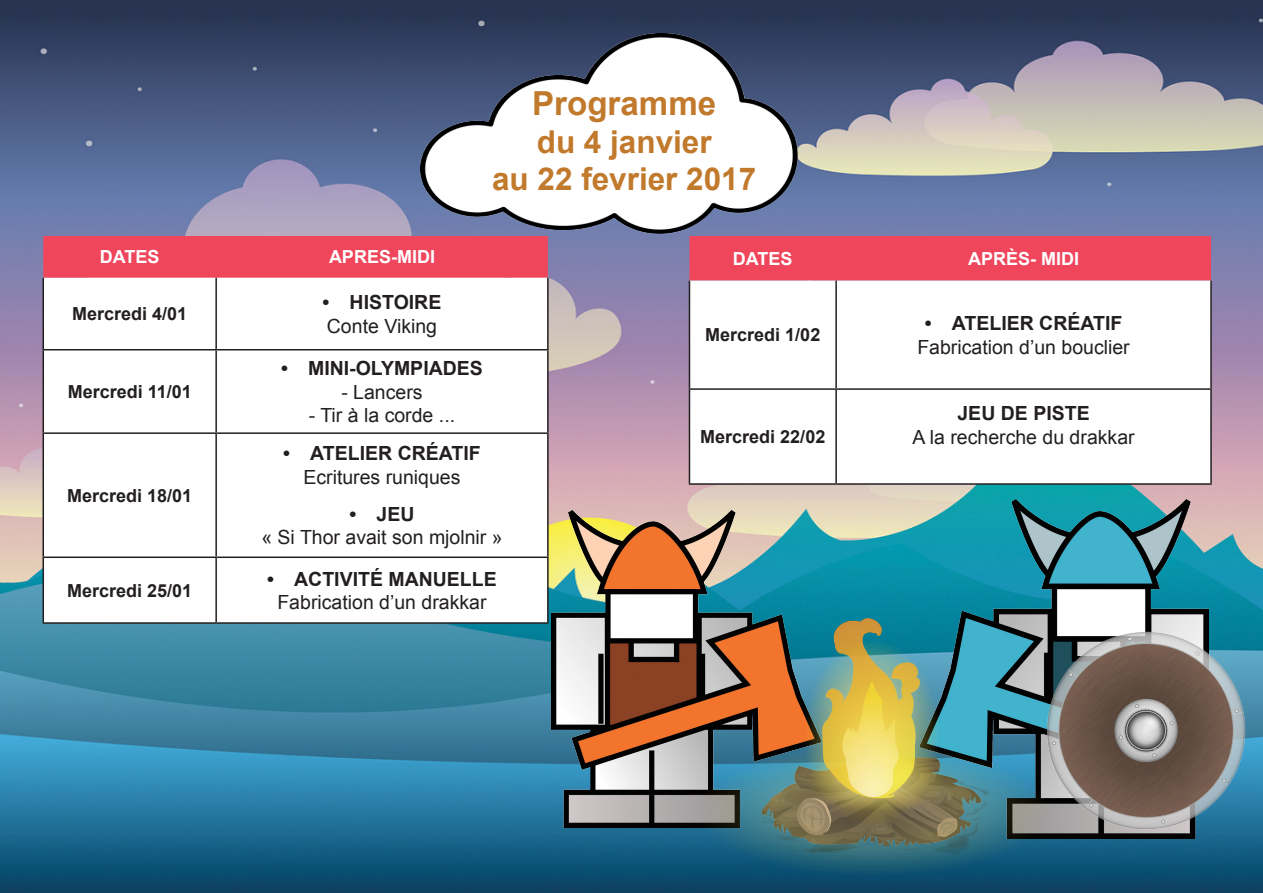
<style>
.page{position:relative;width:1263px;height:893px;background:#fff}
.page>*{position:absolute;margin:0;border:0;box-sizing:border-box;transform-origin:0 0}
.t1{font:700 33.15px "Arial";color:#c1792b}
.t2{font:700 31.5px/37.8px "Arial";color:#c1792b;text-align:center}
.t3{font:19.5px "Arial";color:#231f20}
.t4{font:700 19.5px "Arial";color:#231f20}
.t5{font:700 18px "Arial";color:#231f20}
.t6{font:700 18px "Arial";color:#fff}
</style>
<div class="page">
<img style="left:0;top:0;width:1263px;height:893px">
<div style="left:43px;top:236px;width:505px;height:42px;background:#ef465c"></div>
<svg style="left:44px;top:278px;width:503px;height:344px"></svg>
<hr style="left:43px;top:278px;width:1px;height:71px;background:#231f20">
<hr style="left:215px;top:278px;width:2px;height:71px;background:#231f20">
<hr style="left:547px;top:278px;width:2px;height:71px;background:#231f20">
<hr style="left:43px;top:349px;width:173px;height:1px;background:#231f20">
<hr style="left:43px;top:350px;width:1px;height:82px;background:#231f20">
<hr style="left:216px;top:349px;width:333px;height:1px;background:#231f20">
<hr style="left:215px;top:350px;width:2px;height:82px;background:#231f20">
<hr style="left:547px;top:350px;width:2px;height:82px;background:#231f20">
<hr style="left:43px;top:432px;width:173px;height:2px;background:#231f20">
<hr style="left:43px;top:434px;width:1px;height:122px;background:#231f20">
<hr style="left:216px;top:432px;width:333px;height:2px;background:#231f20">
<hr style="left:215px;top:434px;width:2px;height:122px;background:#231f20">
<hr style="left:547px;top:434px;width:2px;height:122px;background:#231f20">
<hr style="left:43px;top:556px;width:173px;height:2px;background:#231f20">
<hr style="left:43px;top:558px;width:1px;height:64px;background:#231f20">
<hr style="left:216px;top:556px;width:333px;height:2px;background:#231f20">
<hr style="left:215px;top:558px;width:2px;height:64px;background:#231f20">
<hr style="left:547px;top:558px;width:2px;height:64px;background:#231f20">
<hr style="left:43px;top:622px;width:173px;height:2px;background:#231f20">
<hr style="left:216px;top:622px;width:333px;height:2px;background:#231f20">
<div style="left:689px;top:236px;width:522px;height:45px;background:#ef465c"></div>
<svg style="left:690px;top:281px;width:520px;height:202px"></svg>
<hr style="left:689px;top:281px;width:1px;height:107px;background:#231f20">
<hr style="left:835px;top:281px;width:2px;height:107px;background:#231f20">
<hr style="left:1210px;top:281px;width:2px;height:107px;background:#231f20">
<hr style="left:689px;top:388px;width:147px;height:2px;background:#231f20">
<hr style="left:689px;top:390px;width:1px;height:93px;background:#231f20">
<hr style="left:836px;top:388px;width:376px;height:2px;background:#231f20">
<hr style="left:835px;top:390px;width:2px;height:93px;background:#231f20">
<hr style="left:1210px;top:390px;width:2px;height:93px;background:#231f20">
<hr style="left:689px;top:483px;width:147px;height:2px;background:#231f20">
<hr style="left:836px;top:483px;width:376px;height:2px;background:#231f20">
<img style="left:421px;top:34px;width:382px;height:217px">
<img style="left:551px;top:509px;width:270px;height:319px">
<img style="left:920px;top:498px;width:289px;height:341px">
<img style="left:1049px;top:619px;width:211px;height:213px">
<img style="left:695px;top:619px;width:354px;height:259px">
<p class="t6" style="left:100px;top:245px;width:61px">DATES</p>
<p class="t6" style="left:329px;top:245px;width:108px">APRES-MIDI</p>
<p class="t5" style="left:72px;top:302px;width:117px">Mercredi 4/01</p>
<p class="t4" style="left:323px;top:289px;width:120px">• HISTOIRE</p>
<p class="t3" style="left:327px;top:313px;width:112px">Conte Viking</p>
<h1 class="t1" style="left:532px;top:81px;width:186px">Programme</h1>
<h2 class="t2" style="left:492px;top:124px;width:266px">du 4 janvier<br>au 22 fevrier 2017</h2>
<p class="t6" style="left:733px;top:247px;width:61px">DATES</p>
<p class="t6" style="left:968px;top:247px;width:113px">APRÈS- MIDI</p>
<p class="t5" style="left:705px;top:323px;width:117px">Mercredi 1/02</p>
<p class="t4" style="left:925px;top:310px;width:199px">• ATELIER CRÉATIF</p>
<p class="t3" style="left:917px;top:334px;width:214px">Fabrication d’un bouclier</p>
<p class="t5" style="left:68px;top:380px;width:126px">Mercredi 11/01</p>
<p class="t5" style="left:67px;top:483px;width:127px">Mercredi 18/01</p>
<p class="t5" style="left:67px;top:578px;width:127px">Mercredi 25/01</p>
<p class="t4" style="left:281px;top:355px;width:203px">• MINI-OLYMPIADES</p>
<p class="t3" style="left:341px;top:379px;width:83px">- Lancers</p>
<p class="t3" style="left:309px;top:402px;width:148px">- Tir à la corde ...</p>
<p class="t4" style="left:283px;top:440px;width:199px">• ATELIER CRÉATIF</p>
<p class="t3" style="left:303px;top:464px;width:159px">Ecritures runiques</p>
<p class="t4" style="left:350px;top:501px;width:66px">• JEU</p>
<p class="t3" style="left:261px;top:525px;width:243px">« Si Thor avait son mjolnir »</p>
<p class="t4" style="left:267px;top:566px;width:231px">• ACTIVITÉ MANUELLE</p>
<p class="t3" style="left:277px;top:589px;width:211px">Fabrication d’un drakkar</p>
<p class="t5" style="left:700px;top:425px;width:127px">Mercredi 22/02</p>
<p class="t4" style="left:957px;top:400px;width:134px">JEU DE PISTE</p>
<p class="t3" style="left:912px;top:424px;width:224px">A la recherche du drakkar</p>
</div>
